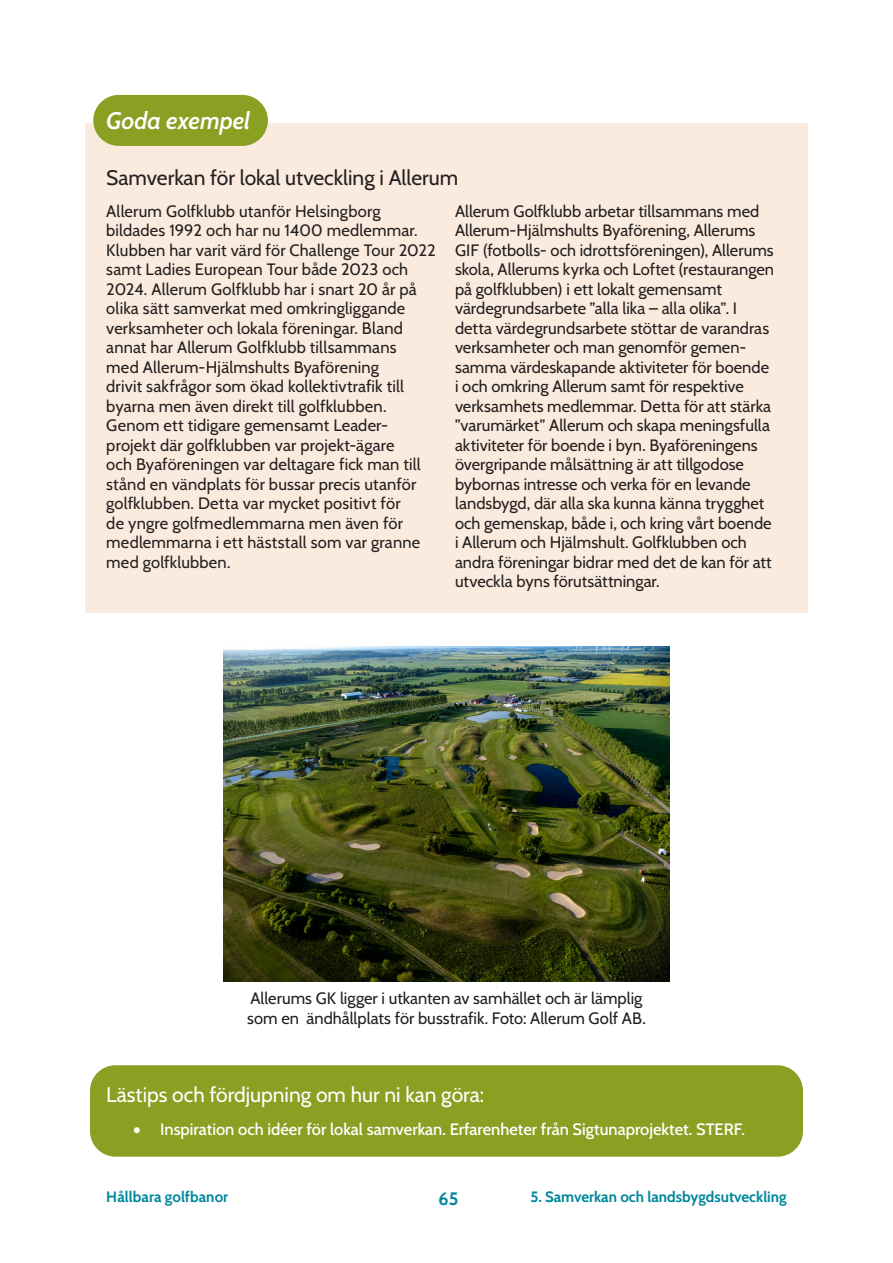
<style>
.page{position:relative;width:893px;height:1263px;background:#fff}
.page>*{position:absolute;margin:0;border:0;box-sizing:border-box;transform-origin:0 0}
.t1{font:italic 24px "Cabin";color:#fff}
.Heading_2{font:21px "Cabin";color:#fff}
.t2{font:21px "Cabin";color:#231f20}
.t3{font:700 18px "Cabin";color:#00879c}
.Brödtext_delad_spalt{font:16.5px/19.5px "Cabin";letter-spacing:.005em;color:#231f20}
.Brödtext{font:16.5px "Cabin";color:#231f20}
.t4{font:500 16.5px "Cabin";color:#fff}
.t5{font:700 15px "Cabin";color:#00879c}
</style>
<div class="page">
<div style="left:90px;top:1065px;width:713px;height:92px;background:#8aa022;border-radius:26px"></div>
<div style="left:85px;top:123px;width:723px;height:489px;background:#fbebde"></div>
<div style="left:93px;top:95px;width:175px;height:51px;background:#8aa022;border-radius:26px"></div>
<img style="left:223px;top:647px;width:447px;height:335px">
<p class="t1" style="left:106px;top:102px;width:146px">Goda exempel</p>
<p class="t2" style="left:106px;top:161px;width:353px">Samverkan för lokal utveckling i Allerum</p>
<p class="Brödtext_delad_spalt" style="left:106px;top:200px;width:331px">Allerum Golfklubb utanför Helsingborg bildades 1992 och har nu 1400 medlemmar.<br>Klubben har varit värd för Challenge Tour 2022 samt Ladies European Tour både 2023 och 2024. Allerum Golfklubb har i snart 20 år på olika sätt samverkat med omkringliggande verksamheter och lokala föreningar. Bland annat har Allerum Golfklubb tillsammans<br>med Allerum-Hjälmshults Byaförening<br>drivit sakfrågor som ökad kollektivtrafik till byarna men även direkt till golfklubben.<br>Genom ett tidigare gemensamt Leader&shy;projekt där golfklubben var projekt-ägare<br>och Byaföreningen var deltagare fick man till stånd en vändplats för bussar precis utanför golfklubben. Detta var mycket positivt för<br>de yngre golfmedlemmarna men även för medlemmarna i ett häststall som var granne med golfklubben.</p>
<p class="Brödtext_delad_spalt" style="left:455px;top:200px;width:321px">Allerum Golfklubb arbetar tillsammans med Allerum-Hjälmshults Byaförening, Allerums GIF (fotbolls- och idrottsföreningen), Allerums skola, Allerums kyrka och Loftet (restaurangen på golfklubben) i ett lokalt gemensamt värdegrundsarbete ”alla lika – alla olika”. I detta värdegrundsarbete stöttar de varandras verksamheter och man genomför gemen&shy;samma värdeskapande aktiviteter för boende i och omkring Allerum samt för respektive verksamhets medlemmar. Detta för att stärka ”varumärket” Allerum och skapa meningsfulla aktiviteter för boende i byn. Byaföreningens övergripande målsättning är att tillgodose bybornas intresse och verka för en levande landsbygd, där alla ska kunna känna trygghet och gemenskap, både i, och kring vårt boende i Allerum och Hjälmshult. Golfklubben och andra föreningar bidrar med det de kan för att utveckla byns förutsättningar.</p>
<p class="Brödtext" style="left:250px;top:986px;width:394px">Allerums GK ligger i utkanten av samhället och är lämplig</p>
<p class="Brödtext" style="left:247px;top:1005px;width:400px">som en ändhållplats för busstrafik. Foto: Allerum Golf AB.</p>
<p class="Heading_2" style="left:106px;top:1078px;width:379px">Lästips och fördjupning om hur ni kan göra:</p>
<p class="t4" style="left:133px;top:1116px;width:613px">• Inspiration och idéer för lokal samverkan. Erfarenheter från Sigtunaprojektet. STERF.</p>
<p class="t5" style="left:106px;top:1184px;width:123px">Hållbara golfbanor</p>
<p class="t3" style="left:439px;top:1184px;width:21px">65</p>
<p class="t5" style="left:530px;top:1184px;width:258px">5. Samverkan och landsbygdsutveckling</p>
</div>
